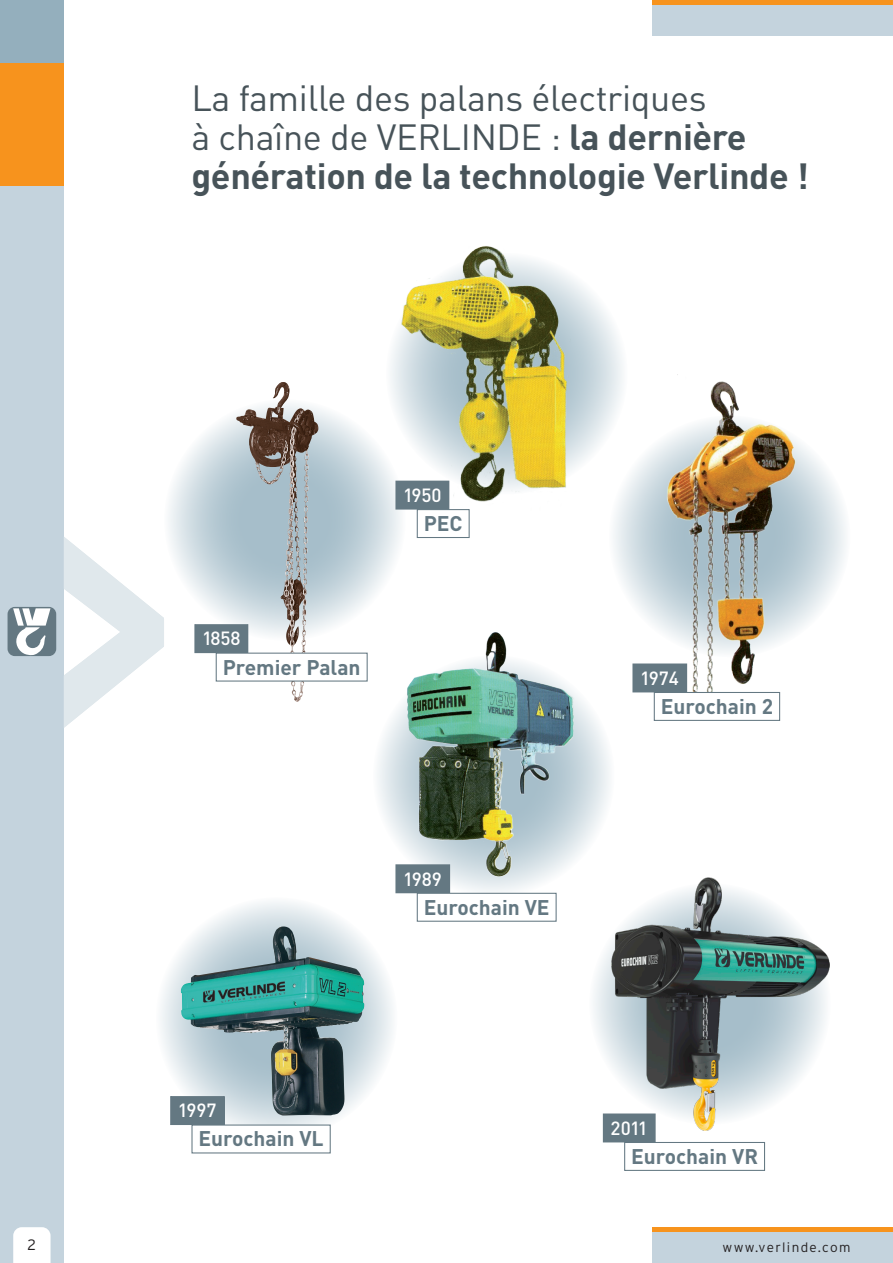
<style>
.page{position:relative;width:893px;height:1263px;background:#fff}
.page>*{position:absolute;margin:0;border:0;box-sizing:border-box;transform-origin:0 0}
.t1{font:36px/39px "DIN";letter-spacing:-.01em;color:#475359}
.t2{font:700 21px "DIN";color:#647882}
.t3{font:500 18.9px "DIN";color:#fff}
.t4{font:300 15px "Interstate";color:#231f20}
.t5{font:300 13.5px "Interstate";letter-spacing:.1em;color:#231f20}
.s1{font-weight:700}
</style>
<div class="page">
<svg style="left:373px;top:655px;width:242px;height:242px"></svg>
<svg style="left:386px;top:252px;width:242px;height:242px"></svg>
<svg style="left:608px;top:415px;width:242px;height:242px"></svg>
<svg style="left:164px;top:399px;width:242px;height:242px"></svg>
<svg style="left:589px;top:883px;width:242px;height:242px;fill:#eff3f5"></svg>
<svg style="left:155px;top:897px;width:242px;height:242px"></svg>
<div style="left:0;top:0;width:64px;height:1263px;background:#c4d3dd"></div>
<div style="left:0;top:0;width:64px;height:64px;background:#94afbd"></div>
<div style="left:0;top:64px;width:64px;height:122px;background:#f7931d"></div>
<div style="left:8px;top:607px;width:48px;height:49px;background:#647882;border-radius:7px"></div>
<svg style="left:13px;top:608px;width:38px;height:48px"></svg>
<div style="left:653px;top:1227px;width:240px;height:36px;background:#c4d3dd"></div>
<hr style="left:653px;top:1227px;width:240px;height:4px;background:#f7931d">
<div style="left:653px;top:0;width:240px;height:36px;background:#c4d3dd"></div>
<hr style="left:653px;top:0;width:240px;height:4px;background:#f7931d">
<svg style="left:64px;top:537px;width:100px;height:191px"></svg>
<svg style="left:13px;top:1227px;width:38px;height:36px"></svg>
<img style="left:236px;top:382px;width:56px;height:271px">
<img style="left:662px;top:381px;width:139px;height:326px">
<img style="left:390px;top:246px;width:180px;height:264px">
<img style="left:403px;top:632px;width:173px;height:246px">
<img style="left:181px;top:930px;width:164px;height:186px">
<img style="left:612px;top:878px;width:218px;height:252px">
<div style="left:195px;top:625px;width:53px;height:28px;background:#647882"></div>
<div style="left:194px;top:624px;width:54px;height:29px;border:1px solid #647882"></div>
<div style="left:216px;top:653px;width:152px;height:28px;border:1px solid #647882"></div>
<div style="left:633px;top:664px;width:54px;height:28px;background:#647882"></div>
<div style="left:632px;top:663px;width:55px;height:29px;border:1px solid #647882"></div>
<div style="left:654px;top:692px;width:126px;height:28px;background:#fff"></div>
<div style="left:654px;top:692px;width:126px;height:29px;border:1px solid #647882"></div>
<div style="left:396px;top:865px;width:54px;height:28px;background:#647882"></div>
<div style="left:395px;top:864px;width:55px;height:29px;border:1px solid #647882"></div>
<div style="left:417px;top:893px;width:139px;height:28px;background:#fff"></div>
<div style="left:417px;top:893px;width:140px;height:29px;border:1px solid #647882"></div>
<div style="left:171px;top:1096px;width:53px;height:28px;background:#647882"></div>
<div style="left:170px;top:1096px;width:55px;height:29px;border:1px solid #647882"></div>
<div style="left:192px;top:1125px;width:138px;height:28px;background:#fff"></div>
<div style="left:603px;top:1114px;width:52px;height:28px;background:#647882"></div>
<div style="left:603px;top:1113px;width:53px;height:29px;border:1px solid #647882"></div>
<div style="left:624px;top:1142px;width:141px;height:29px;border:1px solid #647882"></div>
<div style="left:396px;top:481px;width:53px;height:28px;background:#647882"></div>
<div style="left:395px;top:481px;width:54px;height:29px;border:1px solid #647882"></div>
<div style="left:417px;top:509px;width:53px;height:29px;border:1px solid #647882"></div>
<p class="t1" style="left:191px;top:78px;width:619px">La famille des palans électriques<br>à chaîne de VERLINDE : <span class="s1">la dernière génération de la technologie Verlinde !</span></p>
<p class="t3" style="left:202px;top:626px;width:40px">1858</p>
<p class="t2" style="left:223px;top:653px;width:139px">Premier Palan</p>
<p class="t3" style="left:403px;top:483px;width:40px">1950</p>
<p class="t2" style="left:424px;top:510px;width:40px">PEC</p>
<p class="t3" style="left:403px;top:867px;width:40px">1989</p>
<p class="t2" style="left:424px;top:893px;width:127px">Eurochain VE</p>
<p class="t3" style="left:640px;top:666px;width:40px">1974</p>
<p class="t2" style="left:661px;top:693px;width:114px">Eurochain 2</p>
<p class="t3" style="left:178px;top:1098px;width:40px">1997</p>
<p class="t2" style="left:198px;top:1125px;width:127px">Eurochain VL</p>
<p class="t3" style="left:611px;top:1116px;width:39px">2011</p>
<p class="t2" style="left:631px;top:1142px;width:128px">Eurochain VR</p>
<p class="t4" style="left:28px;top:1236px;width:10px">2</p>
<p class="t5" style="left:722px;top:1239px;width:129px">www.verlinde.com</p>
</div>
